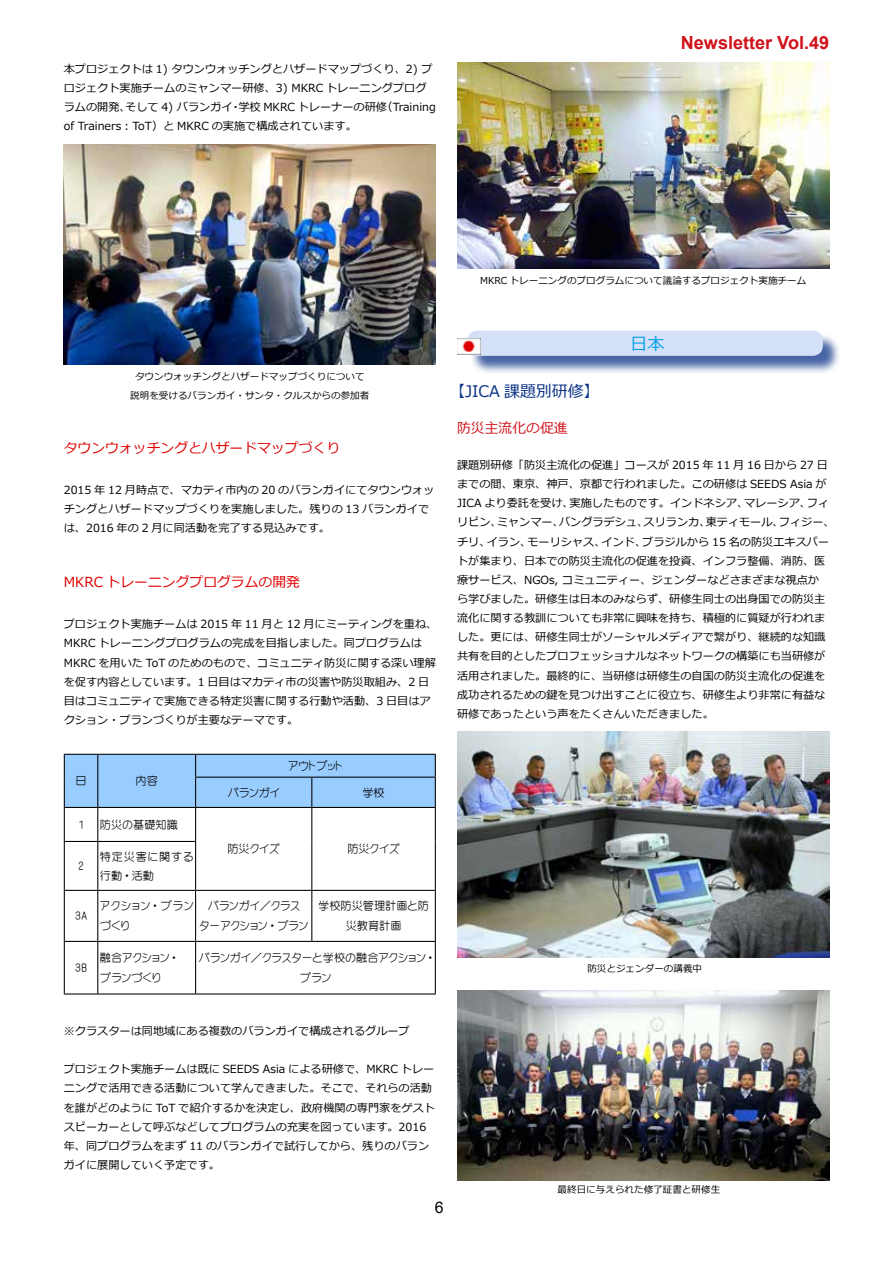
<style>
.page{position:relative;width:893px;height:1263px;background:#fff}
.page>*{position:absolute;margin:0;border:0;box-sizing:border-box;transform-origin:0 0}
.t1{font:700 18px "Arial";color:#d0121b}
.t2{font:16.95px "Meiryo";color:#00a0e9}
.t3{font:15.9px "Meiryo";color:#0c3388}
.t4{font:15.9px "Arial";color:#000}
.t5{font:13.8px "Meiryo";color:#df0000}
.t6{font:13.8px "Meiryo";color:#d0121b}
.t7{font:11.1px/19.2px "Meiryo";color:#000}
.t8{font:11.1px/19.5px "Yenti EGP Medium SJIS";color:#000;text-align:center}
.t9{font:11.1px/19.5px "Yenti EGP Medium SJIS";letter-spacing:.075em;color:#000}
.t10{font:11.1px/19.5px "Yenti EGP Medium SJIS";letter-spacing:.07em;color:#000}
.t11{font:9.6px/19.2px "Meiryo";color:#000;text-align:center}
</style>
<div class="page">
<img style="left:64px;top:145px;width:372px;height:220px">
<img style="left:457px;top:63px;width:372px;height:206px">
<div style="left:469px;top:333px;width:372px;height:42px;background:#0c3388;opacity:.75"></div>
<div style="left:467px;top:331px;width:356px;height:25px;background:#d4dff8;border-radius:10px"></div>
<img style="left:457px;top:339px;width:23px;height:16px">
<hr style="left:64px;top:807px;width:34px;height:1px;background:#000">
<hr style="left:64px;top:808px;width:1px;height:33px;background:#000">
<hr style="left:98px;top:807px;width:98px;height:1px;background:#000">
<hr style="left:97px;top:808px;width:1px;height:33px;background:#000">
<hr style="left:196px;top:807px;width:116px;height:1px;background:#000">
<hr style="left:195px;top:808px;width:1px;height:33px;background:#000">
<hr style="left:312px;top:807px;width:124px;height:1px;background:#000">
<hr style="left:311px;top:808px;width:1px;height:33px;background:#000">
<hr style="left:435px;top:808px;width:1px;height:33px;background:#000">
<hr style="left:64px;top:841px;width:34px;height:1px;background:#000">
<hr style="left:64px;top:842px;width:1px;height:48px;background:#000">
<hr style="left:98px;top:841px;width:98px;height:1px;background:#000">
<hr style="left:97px;top:842px;width:1px;height:48px;background:#000">
<hr style="left:195px;top:842px;width:1px;height:48px;background:#000">
<hr style="left:311px;top:841px;width:1px;height:49px;background:#000">
<hr style="left:435px;top:841px;width:1px;height:49px;background:#000">
<hr style="left:64px;top:890px;width:34px;height:1px;background:#000">
<hr style="left:64px;top:891px;width:1px;height:50px;background:#000">
<hr style="left:98px;top:890px;width:98px;height:1px;background:#000">
<hr style="left:97px;top:891px;width:1px;height:50px;background:#000">
<hr style="left:196px;top:890px;width:116px;height:1px;background:#000">
<hr style="left:195px;top:891px;width:1px;height:50px;background:#000">
<hr style="left:312px;top:890px;width:124px;height:1px;background:#000">
<hr style="left:311px;top:891px;width:1px;height:50px;background:#000">
<hr style="left:435px;top:891px;width:1px;height:50px;background:#000">
<hr style="left:64px;top:941px;width:34px;height:1px;background:#000">
<hr style="left:64px;top:942px;width:1px;height:51px;background:#000">
<hr style="left:98px;top:941px;width:98px;height:1px;background:#000">
<hr style="left:97px;top:942px;width:1px;height:51px;background:#000">
<hr style="left:196px;top:941px;width:116px;height:1px;background:#000">
<hr style="left:195px;top:942px;width:1px;height:51px;background:#000">
<hr style="left:312px;top:941px;width:124px;height:1px;background:#000">
<hr style="left:435px;top:942px;width:1px;height:51px;background:#000">
<hr style="left:64px;top:993px;width:34px;height:1px;background:#000">
<hr style="left:98px;top:993px;width:98px;height:1px;background:#000">
<hr style="left:196px;top:993px;width:116px;height:1px;background:#000">
<hr style="left:312px;top:993px;width:124px;height:1px;background:#000">
<svg style="left:64px;top:754px;width:372px;height:53px;background:#92c3f4"></svg>
<img style="left:457px;top:731px;width:372px;height:227px">
<img style="left:457px;top:991px;width:372px;height:189px">
<p class="t7" style="left:64px;top:59px;width:374px">本プロジェクトは 1) タウンウォッチングとハザードマップづくり、2) プロジェクト実施チームのミャンマー研修、3) MKRC トレーニングプログラムの開発、そして 4) バランガイ・学校 MKRC トレーナーの研修（Training of Trainers：ToT）と MKRC の実施で構成されています。</p>
<h1 class="t1" style="left:681px;top:30px;width:150px">Newsletter Vol.49</h1>
<p class="t11" style="left:480px;top:271px;width:328px">MKRC トレーニングのプログラムについて議論するプロジェクト実施チーム</p>
<p class="t11" style="left:130px;top:367px;width:241px">タウンウォッチングとハザードマップづくりについて説明を受けるバランガイ・サンタ・クルスからの参加者</p>
<p class="t5" style="left:64px;top:438px;width:278px">タウンウォッチングとハザードマップづくり</p>
<p class="t7" style="left:64px;top:481px;width:372px">2015 年 12 月時点で、マカティ市内の 20 のバランガイにてタウンウォッチングとハザードマップづくりを実施しました。残りの 13 バランガイでは、2016 年の 2 月に同活動を完了する見込みです。</p>
<p class="t5" style="left:64px;top:573px;width:238px">MKRC トレーニングプログラムの開発</p>
<p class="t7" style="left:64px;top:615px;width:375px">プロジェクト実施チームは 2015 年 11 月と 12 月にミーティングを重ね、MKRC トレーニングプログラムの完成を目指しました。同プログラムはMKRC を用いた ToT のためのもので、コミュニティ防災に関する深い理解を促す内容としています。1 日目はマカティ市の災害や防災取組み、2 日目はコミュニティで実施できる特定災害に関する行動や活動、3 日目はアクション・プランづくりが主要なテーマです。</p>
<p class="t8" style="left:75px;top:771px;width:13px">日</p>
<p class="t8" style="left:136px;top:771px;width:24px">内容</p>
<p class="t8" style="left:79px;top:815px;width:6px">1</p>
<p class="t8" style="left:100px;top:815px;width:79px">防災の基礎知識</p>
<p class="t8" style="left:288px;top:756px;width:56px">アウトプット</p>
<p class="t8" style="left:228px;top:782px;width:54px">バランガイ</p>
<p class="t8" style="left:362px;top:782px;width:24px">学校</p>
<p class="t8" style="left:227px;top:839px;width:54px">防災クイズ</p>
<p class="t8" style="left:347px;top:839px;width:54px">防災クイズ</p>
<p class="t8" style="left:78px;top:856px;width:7px">2</p>
<p class="t9" style="left:100px;top:846px;width:95px">特定災害に関する行動・活動</p>
<p class="t8" style="left:75px;top:906px;width:14px">3A</p>
<p class="t10" style="left:100px;top:896px;width:95px">アクション・プランづくり</p>
<p class="t8" style="left:199px;top:896px;width:111px">バランガイ／クラス<br>ターアクション・プラン</p>
<p class="t8" style="left:318px;top:896px;width:112px">学校防災管理計画と防災教育計画</p>
<p class="t8" style="left:75px;top:958px;width:14px">3B</p>
<p class="t8" style="left:100px;top:948px;width:78px;text-align:left">融合アクション・プランづくり</p>
<p class="t8" style="left:199px;top:948px;width:235px">バランガイ／クラスターと学校の融合アクション・プラン</p>
<h2 class="t2" style="left:630px;top:332px;width:36px">日本</h2>
<h3 class="t3" style="left:449px;top:380px;width:152px">【JICA 課題別研修】</h3>
<p class="t6" style="left:457px;top:418px;width:112px">防災主流化の促進</p>
<p class="t7" style="left:457px;top:456px;width:379px">課題別研修「防災主流化の促進」コースが 2015 年 11 月 16 日から 27 日までの間、東京、神戸、京都で行われました。この研修は SEEDS Asia がJICA より委託を受け、実施したものです。インドネシア、マレーシア、フィリピン、ミャンマー、バングラデシュ、スリランカ、東ティモール、フィジー、チリ、イラン、モーリシャス、インド、ブラジルから 15 名の防災エキスパートが集まり、日本での防災主流化の促進を投資、インフラ整備、消防、医療サービス、NGOs, コミュニティー、ジェンダーなどさまざまな視点か<br>ら学びました。研修生は日本のみならず、研修生同士の出身国での防災主流化に関する教訓についても非常に興味を持ち、積極的に質疑が行われました。更には、研修生同士がソーシャルメディアで繋がり、継続的な知識共有を目的としたプロフェッショナルなネットワークの構築にも当研修が活用されました。最終的に、当研修は研修生の自国の防災主流化の促進を成功されるための鍵を見つけ出すことに役立ち、研修生より非常に有益な研修であったという声をたくさんいただきました。</p>
<p class="t11" style="left:587px;top:959px;width:116px">防災とジェンダーの講義中</p>
<p class="t7" style="left:64px;top:1022px;width:348px">※クラスターは同地域にある複数のバランガイで構成されるグループ</p>
<p class="t7" style="left:64px;top:1060px;width:373px">プロジェクト実施チームは既に SEEDS Asia による研修で、MKRC トレーニングで活用できる活動について学んできました。そこで、それらの活動を誰がどのように ToT で紹介するかを決定し、政府機関の専門家をゲストスピーカーとして呼ぶなどしてプログラムの充実を図っています。2016年、同プログラムをまず 11 のバランガイで試行してから、残りのバランガイに展開していく予定です。</p>
<h3 class="t4" style="left:435px;top:1196px;width:10px">6</h3>
<p class="t11" style="left:558px;top:1181px;width:164px">最終日に与えられた修了証書と研修生</p>
</div>
